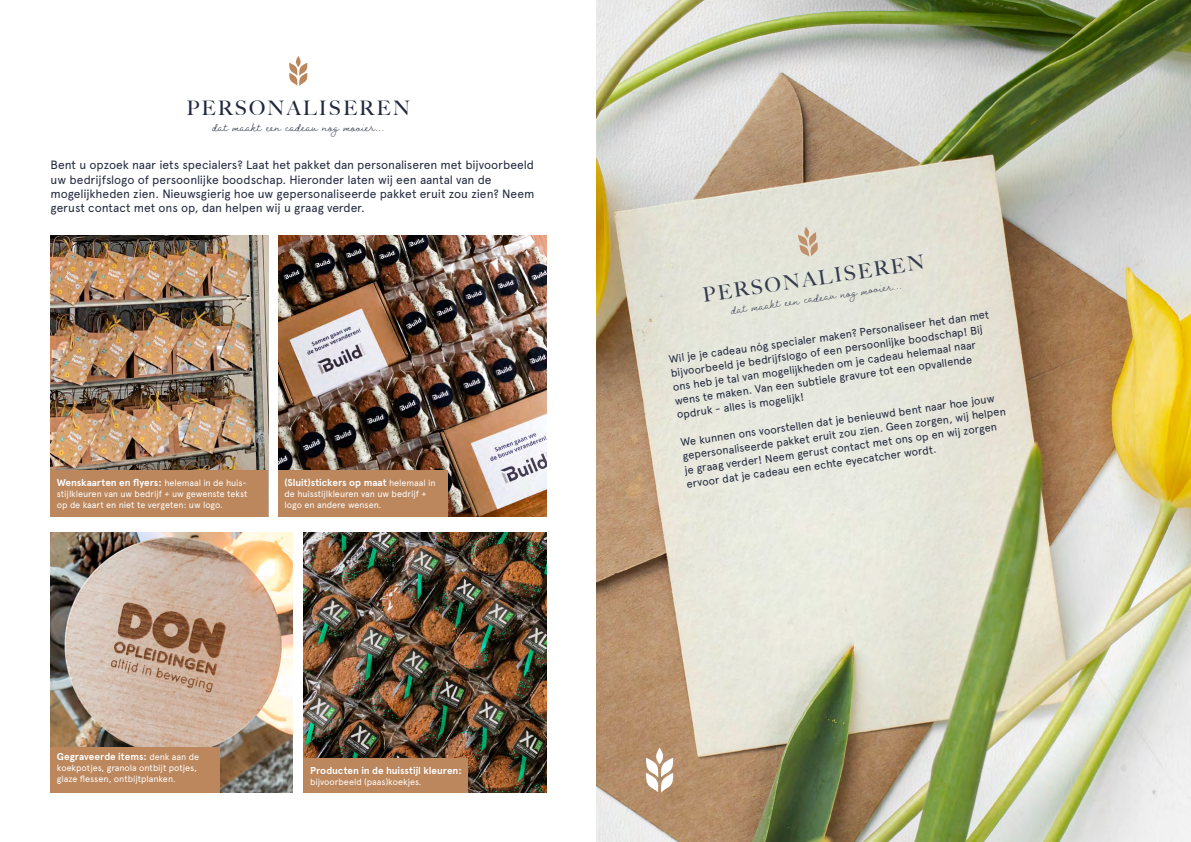
<style>
.page{position:relative;width:1191px;height:842px;background:#fff}
.page>*{position:absolute;margin:0;border:0;box-sizing:border-box;transform-origin:0 0}
.t1{font:500 20px "Big Caslon";letter-spacing:.1em;color:#21283e}
.t2{font:19px "Braisetto";color:#21283e}
.t3{font:12px/14.4px "Apercu";letter-spacing:-.005em;color:#21283e}
.t4{font:11px/14px "Apercu";color:#21283e}
.t5{font:700 10px "Apercu";letter-spacing:-.005em;color:#fff}
.t6{font:9px/11px "Apercu";letter-spacing:-.005em;color:#fff}
.s1{font-weight:400;font-size:9px}
</style>
<div class="page">
<img style="left:278px;top:236px;width:268px;height:281px">
<svg style="left:289px;top:56px;width:18px;height:30px"></svg>
<img style="left:51px;top:532px;width:242px;height:261px">
<img style="left:304px;top:532px;width:242px;height:261px">
<img style="left:51px;top:236px;width:217px;height:234px">
<div style="left:51px;top:470px;width:217px;height:47px;background:#bc875d"></div>
<div style="left:304px;top:758px;width:164px;height:35px;background:#bc875d"></div>
<div style="left:278px;top:470px;width:169px;height:47px;background:#bc875d"></div>
<div style="left:51px;top:747px;width:169px;height:46px;background:#bc875d"></div>
<img style="left:596px;top:0;width:595px;height:842px">
<svg style="left:646px;top:748px;width:27px;height:45px"></svg>
<svg style="left:798px;top:227px;width:20px;height:30px"></svg>
<h1 class="t1" style="left:186px;top:92px;width:225px">PERSONALISEREN</h1>
<h2 class="t2" style="left:212px;top:115px;width:174px">dat maakt een cadeau nog mooier...</h2>
<p class="t3" style="left:51px;top:158px;width:485px">Bent u opzoek naar iets specialers? Laat het pakket dan personaliseren met bijvoorbeeld uw bedrijfslogo of persoonlijke boodschap. Hieronder laten wij een aantal van de mogelijkheden zien. Nieuwsgierig hoe uw gepersonaliseerde pakket eruit zou zien? Neem gerust contact met ons op, dan helpen wij u graag verder.</p>
<p class="t5" style="left:57px;top:477px;width:191px">Wenskaarten en flyers: <span class="s1">helemaal in de huis-</span></p>
<p class="t6" style="left:57px;top:489px;width:192px">stijlkleuren van uw bedrijf + uw gewenste tekst op de kaart en niet te vergeten: uw logo.</p>
<p class="t5" style="left:285px;top:477px;width:152px">(Sluit)stickers op maat <span class="s1">helemaal in</span></p>
<p class="t6" style="left:285px;top:489px;width:143px">de huisstijlkleuren van uw bedrijf + logo en andere wensen.</p>
<p class="t5" style="left:57px;top:751px;width:144px">Gegraveerde items: <span class="s1">denk aan de</span></p>
<p class="t6" style="left:57px;top:762px;width:142px">koekpotjes, granola ontbijt potjes, glaze flessen, ontbijtplanken.</p>
<p class="t5" style="left:310px;top:765px;width:153px">Producten in de huisstijl kleuren:</p>
<p class="t6" style="left:310px;top:776px;width:113px">bijvoorbeeld (paas)koekjes.</p>
<h1 class="t1" style="left:700px;top:280px;width:225px;rotate:-9deg">PERSONALISEREN</h1>
<h2 class="t2" style="left:729px;top:299px;width:174px;rotate:-9deg">dat maakt ee n cadeau nog moo ier...</h2>
<p class="t4" style="left:668px;top:352px;width:325px;rotate:-8deg">Wil je je cadeau nóg specialer maken? Personaliseer het dan met bijvoorbeeld je bedrijfslogo of een persoonlijke boodschap! Bij ons heb je tal van mogelijkheden om je cadeau helemaal naar wens te maken. Van een subtiele gravure tot een opvallende opdruk - alles is mogelijk!</p>
<p class="t4" style="left:680px;top:435px;width:328px;rotate:-8deg">We kunnen ons voorstellen dat je benieuwd bent naar hoe jouw gepersonaliseerde pakket eruit zou zien. Geen zorgen, wij helpen je graag verder! Neem gerust contact met ons op en wij zorgen ervoor dat je cadeau een echte eyecatcher wordt.</p>
</div>
